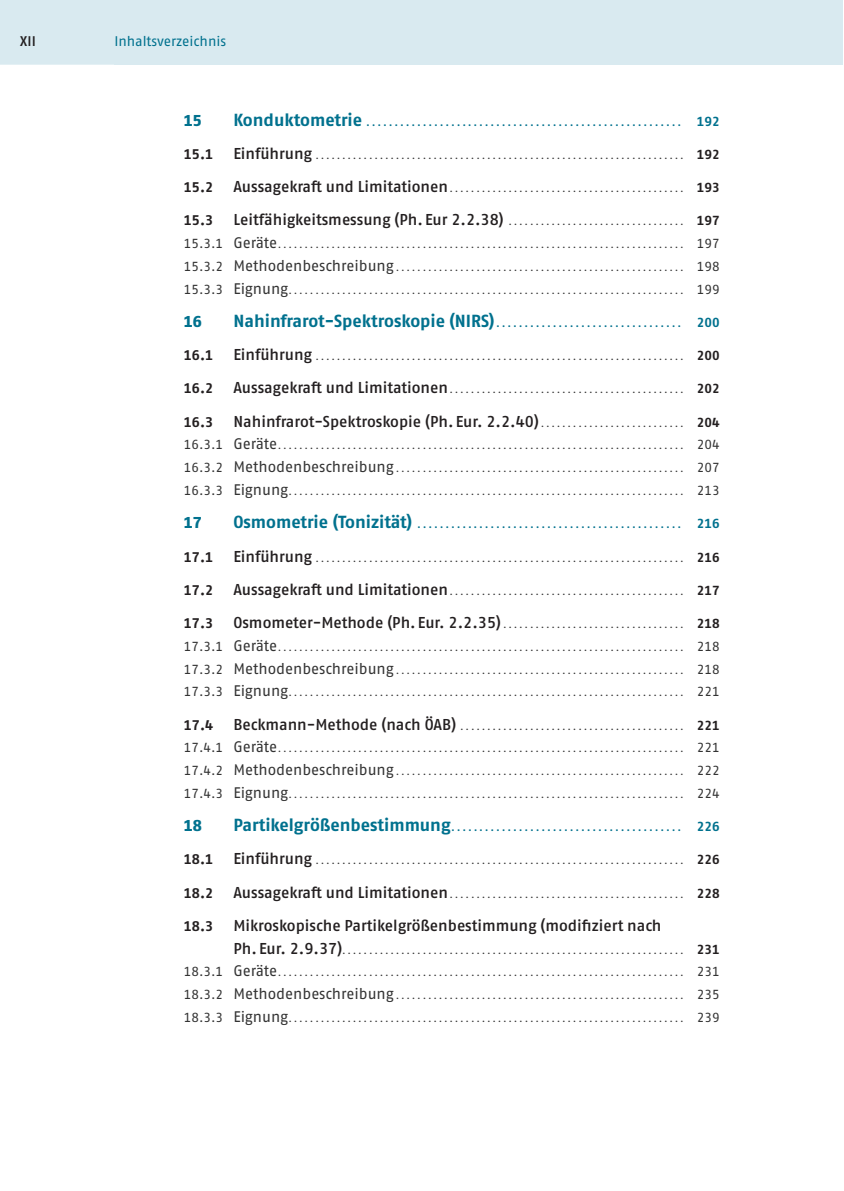
<style>
.page{position:relative;width:844px;height:1191px;background:#fff}
.page>*{position:absolute;margin:0;border:0;box-sizing:border-box;transform-origin:0 0}
.t1{font:500 15.75px "Fago Pro";color:#231f20}
.t2{font:800 15.75px "Fago Pro";color:#00718e}
.t3{font:700 14px "Fago Pro";color:#231f20}
.t4{font:14px "Fago Pro";color:#00718e}
.t5{font:500 14px "Fago Pro";color:#231f20}
.t6{font:13.12px "Fago Pro";color:#00718e}
.t7{font:10.5px/22.8px "Fago Pro";color:#333;text-align:justify}
.s1{font-weight:700;font-size:17.5px}
.s2{font-weight:700}
.s3{font-weight:500;font-size:15.75px;color:#231f20}
.s4{font-weight:700;font-size:13.12px;color:#231f20}
.s5{font-weight:400;font-size:10.5px;color:#333}
.s6{font-weight:700;font-size:13.12px}
.s7{font-size:13.12px}
.s8{font-size:15.4px}
</style>
<div class="page">
<div style="left:0;top:0;width:843px;height:65px;background:#d9eaf0"></div>
<h2 class="t5" style="left:20px;top:33px;width:17px">XII</h2>
<h2 class="t4" style="left:114px;top:33px;width:113px">Inhaltsverzeichnis</h2>
<h1 class="t2" style="left:184px;top:111px;width:20px">15</h1>
<p class="t6" style="left:233px;top:114px;width:488px"><span class="s1">Konduktometrie</span> ........................................................ <span class="s2">192</span></p>
<h2 class="t3" style="left:184px;top:146px;width:31px">15.1</h2>
<p class="t7" style="left:233px;top:144px;width:488px"><span class="s3">Einführung</span> ..................................................................... <span class="s4">192</span></p>
<h2 class="t3" style="left:184px;top:179px;width:31px">15.2</h2>
<p class="t7" style="left:233px;top:177px;width:488px"><span class="s3">AussagekraftundLimitationen</span>............................................ <span class="s4">193</span></p>
<h2 class="t3" style="left:184px;top:212px;width:31px">15.3</h2>
<h1 class="t1" style="left:233px;top:211px;width:488px">Leitfähigkeitsmessung(Ph.Eur2.2.38) <span class="s5">.................................</span> <span class="s6">197</span></h1>
<p class="t7" style="left:184px;top:233px;width:537px"><span class="s7">15.3.1</span> <span class="s8">Geräte</span>............................................................................ <span class="s7">197<br>15.3.2</span> <span class="s8">Methodenbeschreibung</span>...................................................... <span class="s7">198<br>15.3.3</span> <span class="s8">Eignung</span>.......................................................................... <span class="s7">199</span></p>
<h1 class="t2" style="left:184px;top:312px;width:20px">16</h1>
<p class="t6" style="left:233px;top:315px;width:488px"><span class="s1">Nahinfrarot-Spektroskopie (NIRS)</span>................................. <span class="s2">200</span></p>
<h2 class="t3" style="left:184px;top:347px;width:31px">16.1</h2>
<p class="t7" style="left:233px;top:345px;width:488px"><span class="s3">Einführung</span> ..................................................................... <span class="s4">200</span></p>
<h2 class="t3" style="left:184px;top:380px;width:31px">16.2</h2>
<p class="t7" style="left:233px;top:378px;width:488px"><span class="s3">AussagekraftundLimitationen</span>............................................ <span class="s4">202</span></p>
<h2 class="t3" style="left:184px;top:414px;width:31px">16.3</h2>
<h1 class="t1" style="left:233px;top:412px;width:488px">Nahinfrarot-Spektroskopie (Ph. Eur. 2.2.40) <span class="s5">. . . . . . . . . . . . . . . . . . . . . . . . . . .</span> <span class="s6">204</span></h1>
<p class="t7" style="left:184px;top:434px;width:537px"><span class="s7">16.3.1</span> <span class="s8">Geräte</span>............................................................................ <span class="s7">204<br>16.3.2</span> <span class="s8">Methodenbeschreibung</span>...................................................... <span class="s7">207<br>16.3.3</span> <span class="s8">Eignung</span>.......................................................................... <span class="s7">213</span></p>
<h1 class="t2" style="left:184px;top:514px;width:20px">17</h1>
<p class="t6" style="left:233px;top:516px;width:488px"><span class="s1">Osmometrie (Tonizität)</span> ............................................... <span class="s2">216</span></p>
<h2 class="t3" style="left:184px;top:548px;width:31px">17.1</h2>
<p class="t7" style="left:233px;top:546px;width:488px"><span class="s3">Einführung</span> ..................................................................... <span class="s4">216</span></p>
<h2 class="t3" style="left:184px;top:582px;width:31px">17.2</h2>
<p class="t7" style="left:233px;top:580px;width:488px"><span class="s3">AussagekraftundLimitationen</span>............................................ <span class="s4">217</span></p>
<h2 class="t3" style="left:184px;top:615px;width:31px">17.3</h2>
<p class="t7" style="left:184px;top:613px;width:537px;text-indent:50px"><span class="s3">Osmometer-Methode(Ph.Eur.2.2.35)</span>.................................. <span class="s4">218<br></span><span class="s7">17.3.1</span> <span class="s8">Geräte</span>............................................................................ <span class="s7">218<br>17.3.2</span> <span class="s8">Methodenbeschreibung</span>...................................................... <span class="s7">218<br>17.3.3</span> <span class="s8">Eignung</span>.......................................................................... <span class="s7">221</span></p>
<h2 class="t3" style="left:184px;top:716px;width:31px">17.4</h2>
<p class="t7" style="left:184px;top:714px;width:537px;text-indent:50px"><span class="s3">Beckmann-Methode(nachÖAB)</span> .......................................... <span class="s4">221<br></span><span class="s7">17.4.1</span> <span class="s8">Geräte</span>............................................................................ <span class="s7">221<br>17.4.2</span> <span class="s8">Methodenbeschreibung</span>...................................................... <span class="s7">222<br>17.4.3</span> <span class="s8">Eignung</span>.......................................................................... <span class="s7">224</span></p>
<h1 class="t2" style="left:184px;top:816px;width:20px">18</h1>
<p class="t6" style="left:233px;top:819px;width:488px"><span class="s1">Partikelgrößenbestimmung</span>......................................... <span class="s2">226</span></p>
<h2 class="t3" style="left:184px;top:851px;width:31px">18.1</h2>
<p class="t7" style="left:233px;top:849px;width:488px"><span class="s3">Einführung</span> ..................................................................... <span class="s4">226</span></p>
<h2 class="t3" style="left:184px;top:884px;width:31px">18.2</h2>
<p class="t7" style="left:233px;top:882px;width:488px"><span class="s3">AussagekraftundLimitationen</span>............................................ <span class="s4">228</span></p>
<h2 class="t3" style="left:184px;top:918px;width:31px">18.3</h2>
<h1 class="t1" style="left:233px;top:916px;width:429px">Mikroskopische Partikelgrößenbestimmung (modifiziert nach</h1>
<p class="t7" style="left:184px;top:938px;width:537px;text-indent:50px"><span class="s3">Ph.Eur.2.9.37)</span>................................................................ <span class="s4">231<br></span><span class="s7">18.3.1</span> <span class="s8">Geräte</span>............................................................................ <span class="s7">231<br>18.3.2</span> <span class="s8">Methodenbeschreibung</span>...................................................... <span class="s7">235<br>18.3.3</span> <span class="s8">Eignung</span>.......................................................................... <span class="s7">239</span></p>
</div>
